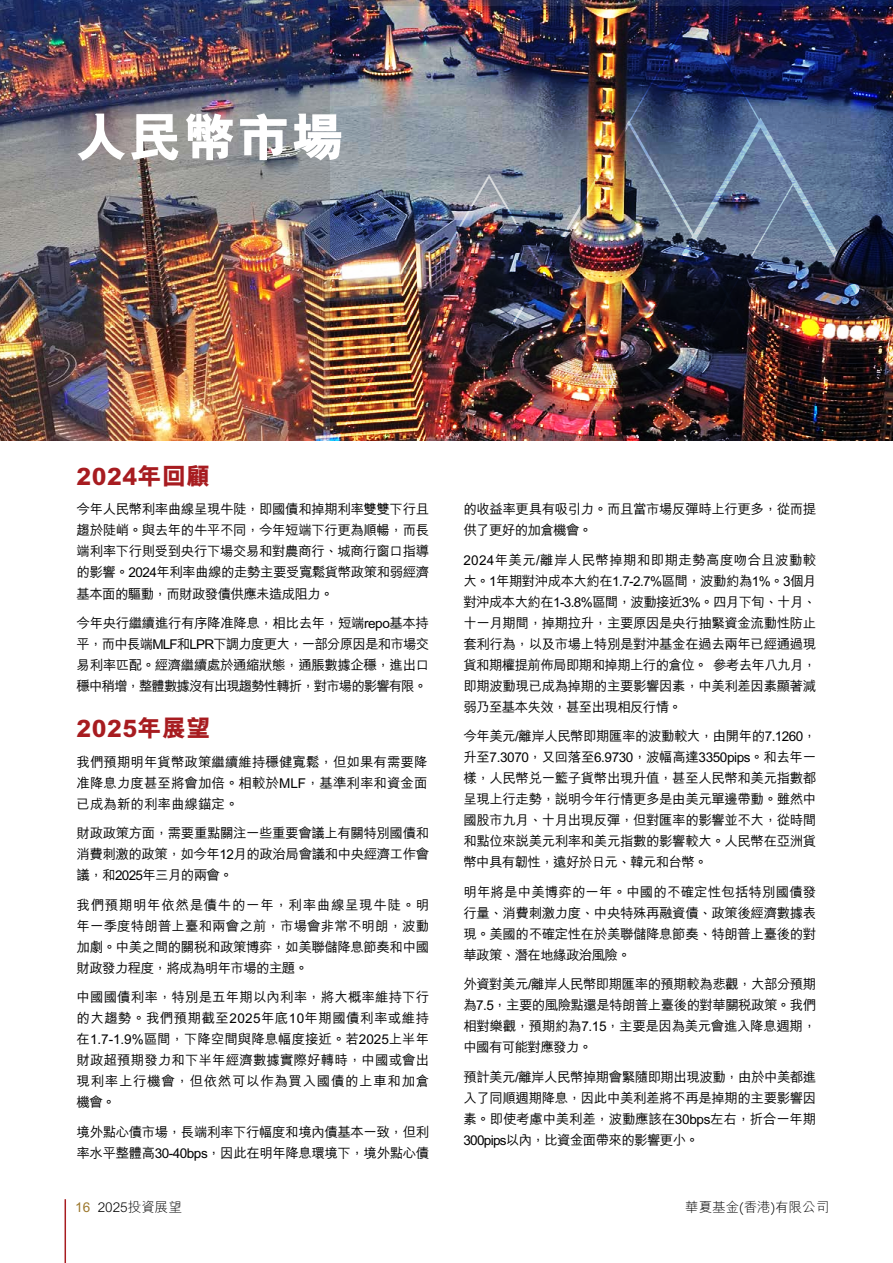
<style>
.page{position:relative;width:893px;height:1263px;background:#fff}
.page>*{position:absolute;margin:0;border:0;box-sizing:border-box;transform-origin:0 0}
.t1{font:800 52.5px "M Hei HK";letter-spacing:.03em;color:#fff}
.t2{font:800 24px "M Hei HK";letter-spacing:.02em;color:#a71c20}
.t3{font:500 13.5px/21px "M Hei HK";letter-spacing:-.035em;color:#000;text-align:justify}
.t4{font:300 13.5px "M Hei HK";color:#000}
.s1{font-weight:700;color:#9c772c}
</style>
<div class="page">
<img style="left:0;top:0;width:893px;height:440px">
<img style="left:330px;top:173px;width:110px;height:267px">
<img style="left:440px;top:6px;width:453px;height:434px">
<hr style="left:65px;top:1199px;width:1px;height:64px;background:#a71c20">
<h1 class="t1" style="left:75px;top:102px;width:270px">人民幣市場</h1>
<h2 class="t2" style="left:77px;top:460px;width:135px">2024年回顧</h2>
<p class="t3" style="left:77px;top:498px;width:354px">今年人民幣利率曲線呈現牛陡，即國債和掉期利率雙雙下行且趨於陡峭。與去年的牛平不同，今年短端下行更為順暢，而長端利率下行則受到央行下場交易和對農商行、城商行窗口指導的影響。2024年利率曲線的走勢主要受寬鬆貨幣政策和弱經濟基本面的驅動，而財政發債供應未造成阻力。</p>
<p class="t3" style="left:77px;top:612px;width:354px">今年央行繼續進行有序降准降息，相比去年，短端repo基本持平，而中長端MLF和LPR下調力度更大，一部分原因是和市場交易利率匹配。經濟繼續處於通縮狀態，通脹數據企穩，進出口穩中稍增，整體數據沒有出現趨勢性轉折，對市場的影響有限。</p>
<h2 class="t2" style="left:77px;top:712px;width:135px">2025年展望</h2>
<p class="t3" style="left:77px;top:750px;width:353px">我們預期明年貨幣政策繼續維持穩健寬鬆，但如果有需要降准降息力度甚至將會加倍。相較於MLF，基準利率和資金面已成為新的利率曲線錨定。</p>
<p class="t3" style="left:77px;top:822px;width:354px">財政政策方面，需要重點關注一些重要會議上有關特別國債和消費刺激的政策，如今年12月的政治局會議和中央經濟工作會議，和2025年三月的兩會。</p>
<p class="t3" style="left:77px;top:893px;width:354px">我們預期明年依然是債牛的一年，利率曲線呈現牛陡。明年一季度特朗普上臺和兩會之前，市場會非常不明朗，波動加劇。中美之間的關稅和政策博弈，如美聯儲降息節奏和中國財政發力程度，將成為明年市場的主題。</p>
<p class="t3" style="left:77px;top:986px;width:354px">中國國債利率，特別是五年期以內利率，將大概率維持下行的大趨勢。我們預期截至2025年底10年期國債利率或維持在1.7-1.9%區間，下降空間與降息幅度接近。若2025上半年財政超預期發力和下半年經濟數據實際好轉時，中國或會出現利率上行機會，但依然可以作為買入國債的上車和加倉機會。</p>
<p class="t3" style="left:77px;top:1120px;width:354px">境外點心債市場，長端利率下行幅度和境內債基本一致，但利率水平整體高30-40bps，因此在明年降息環境下，境外點心債</p>
<p class="t3" style="left:463px;top:498px;width:354px">的收益率更具有吸引力。而且當市場反彈時上行更多，從而提供了更好的加倉機會。</p>
<p class="t3" style="left:463px;top:548px;width:355px">2024年美元/離岸人民幣掉期和即期走勢高度吻合且波動較大。1年期對沖成本大約在1.7-2.7%區間，波動約為1%。3個月對沖成本大約在1-3.8%區間，波動接近3%。四月下旬、十月、十一月期間，掉期拉升，主要原因是央行抽緊資金流動性防止套利行為，以及市場上特別是對沖基金在過去兩年已經通過現貨和期權提前佈局即期和掉期上行的倉位。 參考去年八九月，即期波動現已成為掉期的主要影響因素，中美利差因素顯著減弱乃至基本失效，甚至出現相反行情。</p>
<p class="t3" style="left:463px;top:725px;width:354px">今年美元/離岸人民幣即期匯率的波動較大，由開年的7.1260，升至7.3070，又回落至6.9730，波幅高達3350pips。和去年一樣，人民幣兌一籃子貨幣出現升值，甚至人民幣和美元指數都呈現上行走勢，說明今年行情更多是由美元單邊帶動。雖然中國股市九月、十月出現反彈，但對匯率的影響並不大，從時間和點位來說美元利率和美元指數的影響較大。人民幣在亞洲貨幣中具有韌性，遠好於日元、韓元和台幣。</p>
<p class="t3" style="left:463px;top:880px;width:355px">明年將是中美博弈的一年。中國的不確定性包括特別國債發行量、消費刺激力度、中央特殊再融資債、政策後經濟數據表現。美國的不確定性在於美聯儲降息節奏、特朗普上臺後的對華政策、潛在地緣政治風險。</p>
<p class="t3" style="left:463px;top:973px;width:354px">外資對美元/離岸人民幣即期匯率的預期較為悲觀，大部分預期為7.5，主要的風險點還是特朗普上臺後的對華關稅政策。我們相對樂觀，預期約為7.15，主要是因為美元會進入降息週期，中國有可能對應發力。</p>
<p class="t3" style="left:463px;top:1065px;width:354px">預計美元/離岸人民幣掉期會緊隨即期出現波動，由於中美都進入了同順週期降息，因此中美利差將不再是掉期的主要影響因素。即使考慮中美利差，波動應該在30bps左右，折合一年期300pips以內，比資金面帶來的影響更小。</p>
<p class="t4" style="left:75px;top:1198px;width:108px"><span class="s1">16</span> 2025投資展望</p>
<p class="t4" style="left:685px;top:1197px;width:145px">華夏基金(香港)有限公司</p>
</div>
